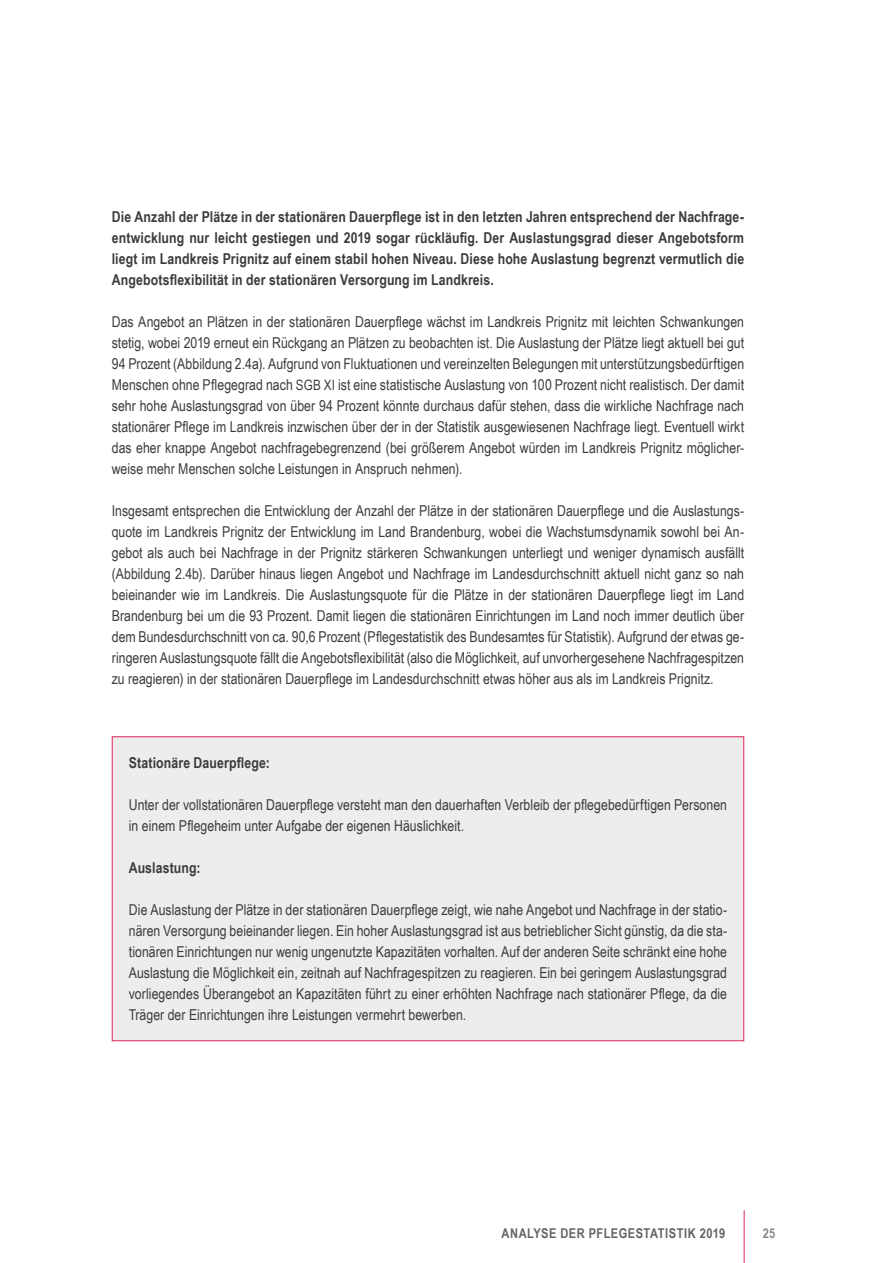
<style>
.page{position:relative;width:893px;height:1263px;background:#fff}
.page>*{position:absolute;margin:0;border:0;box-sizing:border-box;transform-origin:0 0}
.em{font:15px/21px "Arial Narrow";color:#3c3c3b;text-align:justify}
.em-2{font:700 15px/21px "Arial Narrow";letter-spacing:.01em;color:#3c3c3b;text-align:justify}
.t1{font:700 13.5px "Arial Narrow";letter-spacing:.035em;color:#646363}
.t2{font:700 13.5px "Arial Narrow";color:#878787}
.s1{font-size:14.25px}
</style>
<div class="page">
<hr style="left:744px;top:1210px;width:1px;height:53px;background:#df2455">
<div style="left:112px;top:736px;width:632px;height:305px;background:#ededed;border:1px solid #df2455"></div>
<p class="em-2" style="left:112px;top:205px;width:634px">Die Anzahl der Plätze in der stationären Dauerpflege ist in den letzten Jahren entsprechend der Nachfrage&shy;entwicklung nur leicht gestiegen und 2019 sogar rückläufig. Der Auslastungsgrad dieser Angebotsform liegt im Landkreis Prignitz auf einem stabil hohen Niveau. Diese hohe Auslastung begrenzt vermutlich die Angebotsflexibilität in der stationären Versorgung im Landkreis.</p>
<p class="em" style="left:112px;top:311px;width:634px">Das Angebot an Plätzen in der stationären Dauerpflege wächst im Landkreis Prignitz mit leichten Schwankungen stetig, wobei 2019 erneut ein Rückgang an Plätzen zu beobachten ist. Die Auslastung der Plätze liegt aktuell bei gut 94 Prozent (Abbildung 2.4a). Aufgrund von Fluktuationen und vereinzelten Belegungen mit unterstützungsbedürftigen Menschen ohne Pflegegrad nach <span class="s1">SGB XI</span> ist eine statistische Auslastung von 100 Prozent nicht realistisch. Der damit sehr hohe Auslastungsgrad von über 94 Prozent könnte durchaus dafür stehen, dass die wirkliche Nachfrage nach stationärer Pflege im Landkreis inzwischen über der in der Statistik ausgewiesenen Nachfrage liegt. Eventuell wirkt das eher knappe Angebot nachfragebegrenzend (bei größerem Angebot würden im Landkreis Prignitz möglicher&shy;weise mehr Menschen solche Leistungen in Anspruch nehmen).</p>
<p class="em" style="left:112px;top:500px;width:634px">Insgesamt entsprechen die Entwicklung der Anzahl der Plätze in der stationären Dauerpflege und die Auslastungs&shy;quote im Landkreis Prignitz der Entwicklung im Land Brandenburg, wobei die Wachstumsdynamik sowohl bei An&shy;gebot als auch bei Nachfrage in der Prignitz stärkeren Schwankungen unterliegt und weniger dynamisch ausfällt (Abbildung 2.4b). Darüber hinaus liegen Angebot und Nachfrage im Landesdurchschnitt aktuell nicht ganz so nah beieinander wie im Landkreis. Die Auslastungsquote für die Plätze in der stationären Dauerpflege liegt im Land Brandenburg bei um die 93 Prozent. Damit liegen die stationären Einrichtungen im Land noch immer deutlich über dem Bundesdurchschnitt von ca. 90,6 Prozent (Pflegestatistik des Bundesamtes für Statistik). Aufgrund der etwas ge&shy;ringeren Auslastungsquote fällt die Angebotsflexibilität (also die Möglichkeit, auf unvorhergesehene Nachfragespitzen zu reagieren) in der stationären Dauerpflege im Landesdurchschnitt etwas höher aus als im Landkreis Prignitz.</p>
<p class="em-2" style="left:129px;top:751px;width:143px">Stationäre Dauerpflege:</p>
<p class="em" style="left:129px;top:794px;width:600px">Unter der vollstationären Dauerpflege versteht man den dauerhaften Verbleib der pflegebedürftigen Personen in einem Pflegeheim unter Aufgabe der eigenen Häuslichkeit.</p>
<p class="em-2" style="left:129px;top:856px;width:73px">Auslastung:</p>
<p class="em" style="left:129px;top:899px;width:600px">Die Auslastung der Plätze in der stationären Dauerpflege zeigt, wie nahe Angebot und Nachfrage in der statio&shy;nären Versorgung beieinander liegen. Ein hoher Auslastungsgrad ist aus betrieblicher Sicht günstig, da die sta&shy;tionären Einrichtungen nur wenig ungenutzte Kapazitäten vorhalten. Auf der anderen Seite schränkt eine hohe Auslastung die Möglichkeit ein, zeitnah auf Nachfragespitzen zu reagieren. Ein bei geringem Auslastungsgrad vorliegendes Überangebot an Kapazitäten führt zu einer erhöhten Nachfrage nach stationärer Pflege, da die Träger der Einrichtungen ihre Leistungen vermehrt bewerben.</p>
<p class="t1" style="left:501px;top:1223px;width:225px">ANALYSE DER PFLEGESTATISTIK 2019</p>
<p class="t2" style="left:763px;top:1223px;width:14px">25</p>
</div>
